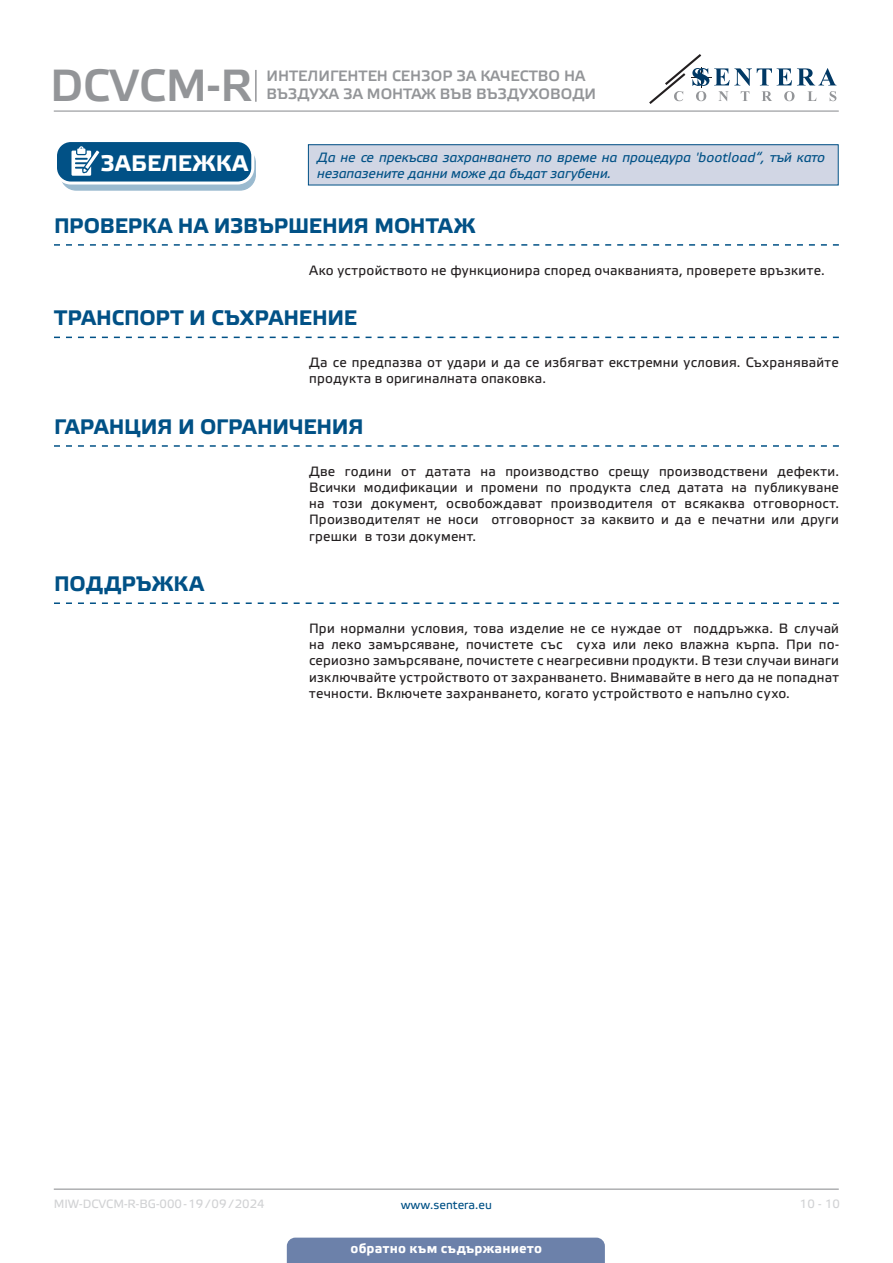
<style>
.page{position:relative;width:893px;height:1263px;background:#fff}
.page>*{position:absolute;margin:0;border:0;box-sizing:border-box;transform-origin:0 0}
.t1{font:45px "Etelka Medium Pro";color:#939598}
.t2{font:700 22.5px "Etelka Text Pro";letter-spacing:.02em;color:#fff}
.t3{font:700 21px "Etelka Text Pro";letter-spacing:-.005em;color:#015186}
.t4{font:15px/18px "Etelka Medium Pro";color:#939598}
.body{font:13.5px/16.2px "Etelka Text Pro";letter-spacing:.015em;color:#231f20;text-align:justify}
.attention{font:italic 13.5px/16.2px "Etelka Text Pro";letter-spacing:-.005em;color:#015186}
.t5{font:700 13.5px "Etelka Text Pro";letter-spacing:.015em;color:#fff}
.t6{font:12px "Etelka Text Pro";color:#d1d2d4}
.t7{font:12px "Etelka Text Pro";color:#015186}
</style>
<div class="page">
<hr style="left:54px;top:111px;width:785px;height:1px;background:#939598">
<hr style="left:54px;top:1188px;width:785px;height:2px;background:#939598">
<svg style="left:649px;top:54px;width:187px;height:50px"></svg>
<div style="left:287px;top:1237px;width:318px;height:26px;background:#6c81aa"></div>
<hr style="left:255px;top:70px;width:2px;height:32px;background:#939598">
<svg style="left:54px;top:244px;width:785px;height:2px"></svg>
<div style="left:61px;top:148px;width:194px;height:42px;background:#9abacf;border-radius:15px"></div>
<div style="left:60px;top:147px;width:196px;height:44px;border:1px solid #015186;border-radius:15px"></div>
<div style="left:56px;top:141px;width:197px;height:42px;background:#015186;border-radius:15px"></div>
<div style="left:54px;top:139px;width:200px;height:46px;border:3px solid #fff;border-radius:15px"></div>
<svg style="left:71px;top:146px;width:34px;height:38px"></svg>
<div style="left:308px;top:145px;width:530px;height:40px;background:#d1d6e4"></div>
<div style="left:308px;top:144px;width:531px;height:41px;border:1px solid #015186"></div>
<svg style="left:54px;top:337px;width:785px;height:1px"></svg>
<svg style="left:54px;top:445px;width:785px;height:2px"></svg>
<svg style="left:54px;top:602px;width:785px;height:2px"></svg>
<h1 class="t1" style="left:50px;top:61px;width:204px">DCVCM-R</h1>
<p class="t4" style="left:266px;top:67px;width:331px">ИНТЕЛИГЕНТЕН СЕНЗОР ЗА КАЧЕСТВО НА<br>ВЪЗДУХА ЗА МОНТАЖ ВЪВ ВЪЗДУХОВОДИ</p>
<p class="t2" style="left:101px;top:151px;width:149px">ЗАБЕЛЕЖКА</p>
<p class="attention" style="left:317px;top:150px;width:509px">Да не се прекъсва захранването по време на процедура 'bootload“, тъй като незапазените данни може да бъдат загубени.</p>
<p class="t3" style="left:54px;top:214px;width:423px">ПРОВЕРКА НА ИЗВЪРШЕНИЯ МОНТАЖ</p>
<p class="body" style="left:309px;top:263px;width:517px">Ако устройството не функционира според очакванията, проверете връзките.</p>
<p class="t3" style="left:54px;top:306px;width:304px">ТРАНСПОРТ И СЪХРАНЕНИЕ</p>
<p class="body" style="left:309px;top:355px;width:531px">Да се предпазва от удари и да се избягват екстремни условия. Съхранявайте продукта в оригиналната опаковка.</p>
<p class="t3" style="left:54px;top:415px;width:311px">ГАРАНЦИЯ И ОГРАНИЧЕНИЯ</p>
<p class="body" style="left:309px;top:464px;width:531px">Две години от датата на производство срещу производствени дефекти.<br>Всички модификации и промени по продукта след датата на публикуване на този документ, освобождават производителя от всякаква отговорност.<br>Производителят не носи отговорност за каквито и да е печатни или други грешки в този документ.</p>
<p class="t3" style="left:54px;top:572px;width:151px">ПОДДРЪЖКА</p>
<p class="body" style="left:309px;top:621px;width:531px">При нормални условия, това изделие не се нуждае от поддръжка. В случай на леко замърсяване, почистете със суха или леко влажна кърпа. При по&shy;сериозно замърсяване, почистете с неагресивни продукти. В тези случаи винаги изключвайте устройството от захранването. Внимавайте в него да не попаднат течности. Включете захранването, когато устройството е напълно сухо.</p>
<p class="t6" style="left:54px;top:1197px;width:212px">MIW-DCVCM-R-BG-000 - 19 / 09 / 2024</p>
<p class="t7" style="left:401px;top:1198px;width:93px">www.sentera.eu</p>
<p class="t6" style="left:800px;top:1197px;width:42px">10 - 10</p>
<p class="t5" style="left:350px;top:1240px;width:193px">обратно към съдържанието</p>
</div>
